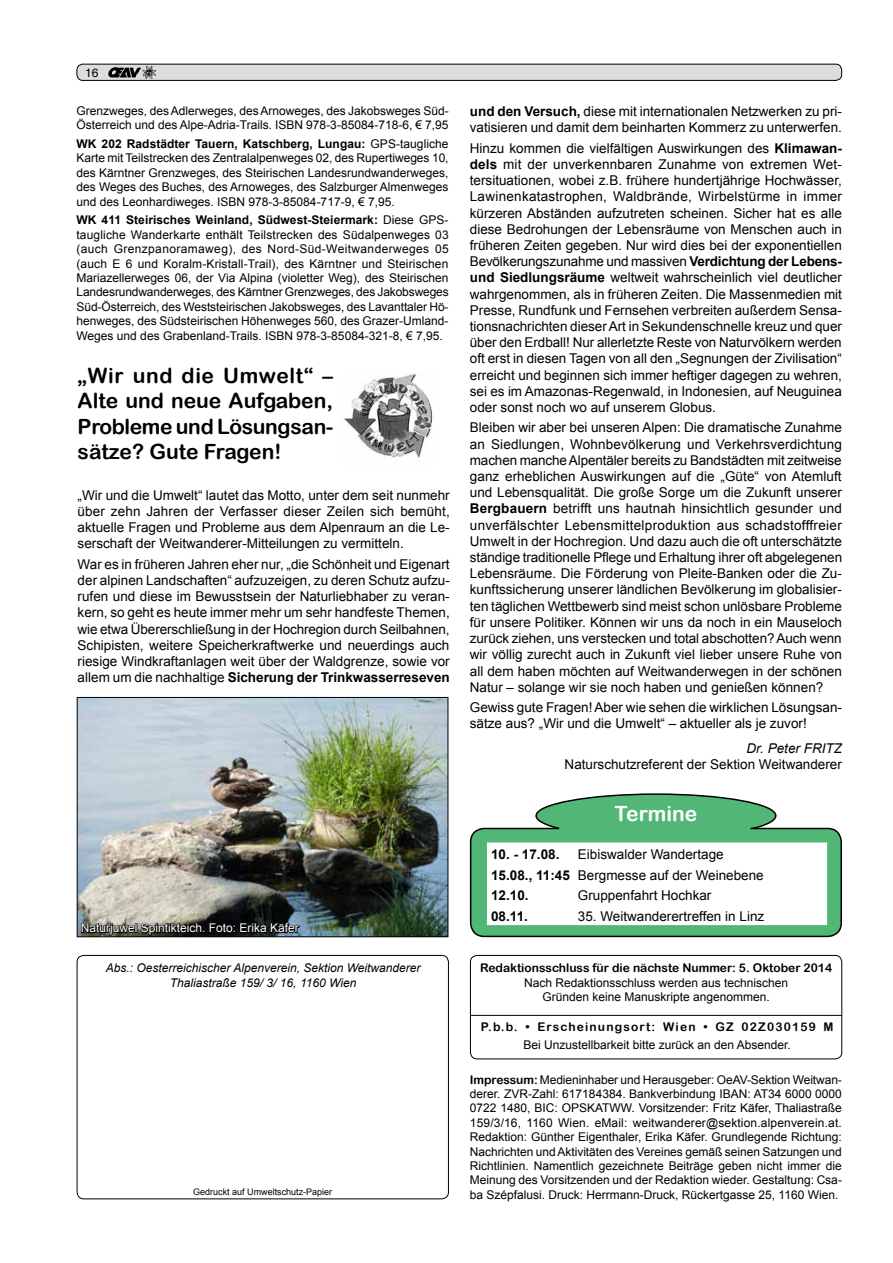
<style>
.page{position:relative;width:893px;height:1263px;background:#fff}
.page>*{position:absolute;margin:0;border:0;box-sizing:border-box;transform-origin:0 0}
.t1{font:21px/25.2px "Arial Rounded MT Bold";letter-spacing:-.015em;color:#000;text-align:justify}
.t2{font:21px "Arial Rounded MT Bold";color:#fff}
.t3{font:13.5px/16.2px "Arial";color:#000;text-align:justify}
.t4{font:700 13.5px "Arial";color:#000}
.t5{font:italic 13.5px "Arial";color:#000}
.t6{font:12px/14.4px "Arial";color:#000}
.t7{font:italic 12px/14.4px "Arial";color:#000;text-align:center}
.t8{font:12px "Arial Rounded MT Bold";color:#000}
.t9{font:12px "Arial Rounded MT Bold";letter-spacing:.1em;color:#000}
.t10{font:12px "Arial";color:#fff}
.t11{font:12px "Helvetica";color:#000}
.t12{font:9px "Arial";color:#000}
.s1{font-weight:700}
.s2{font-family:"Arial Rounded MT Bold"}
</style>
<div class="page">
<div style="left:77px;top:64px;width:765px;height:16px;background:#dcddde;border-radius:6px"></div>
<div style="left:77px;top:64px;width:765px;height:17px;border:1px solid #000;border-radius:6px"></div>
<img style="left:108px;top:67px;width:28px;height:10px">
<svg style="left:136px;top:66px;width:19px;height:13px"></svg>
<div style="left:77px;top:955px;width:372px;height:244px;border:1px solid #000;border-radius:7px"></div>
<hr style="left:470px;top:1015px;width:372px;height:1px;background:#000">
<div style="left:470px;top:955px;width:372px;height:104px;border:1px solid #000;border-radius:7px"></div>
<div style="left:536px;top:794px;width:240px;height:43px;background:#52b776;border-radius:50%"></div>
<div style="left:535px;top:793px;width:241px;height:45px;border:2px solid #000;border-radius:50%"></div>
<div style="left:471px;top:828px;width:370px;height:108px;background:#52b776;border-radius:14px"></div>
<div style="left:470px;top:828px;width:372px;height:109px;border:2px solid #000;border-radius:14px"></div>
<div style="left:487px;top:842px;width:340px;height:83px;background:#fff;border:2px solid #fff"></div>
<div style="left:559px;top:824px;width:191px;height:12px;border:6px solid #52b776;border-radius:2px"></div>
<img style="left:344px;top:374px;width:89px;height:88px">
<img style="left:79px;top:699px;width:367px;height:236px">
<div style="left:77px;top:697px;width:371px;height:240px;border:1px solid #000"></div>
<svg style="left:80px;top:921px;width:221px;height:17px;background:#2f312f"></svg>
<p class="t11" style="left:85px;top:65px;width:15px">16</p>
<p class="t6" style="left:77px;top:104px;width:374px">Grenzweges, des Adlerweges, des Arnoweges, des Jakobsweges Süd-<br>Österreich und des Alpe-Adria-Trails. ISBN 978-3-85084-718-6, € 7,95</p>
<p class="t6" style="left:77px;top:137px;width:374px;text-align:justify"><span class="s1">WK 202 Radstädter Tauern, Katschberg, Lungau:</span> GPS-taugliche Karte mit Teilstrecken des Zentralalpenweges 02, des Rupertiweges 10, des Kärntner Grenzweges, des Steirischen Landesrundwanderweges, des Weges des Buches, des Arnoweges, des Salzburger Almenweges und des Leonhardiweges. ISBN 978-3-85084-717-9, € 7,95.</p>
<p class="t6" style="left:77px;top:213px;width:374px;text-align:justify"><span class="s1">WK 411 Steirisches Weinland, Südwest-Steiermark:</span> Diese GPS&shy;taugliche Wanderkarte enthält Teilstrecken des Südalpenweges 03 (auch Grenzpanoramaweg), des Nord-Süd-Weitwanderweges 05 (auch E 6 und Koralm-Kristall-Trail), des Kärntner und Steirischen Mariazellerweges 06, der Via Alpina (violetter Weg), des Steirischen Landesrundwanderweges, des Kärntner Grenzweges, des Jakobsweges Süd-Österreich, des Weststeirischen Jakobsweges, des Lavanttaler Hö&shy;henweges, des Südsteirischen Höhenweges 560, des Grazer-Umland-Weges und des Grabenland-Trails. ISBN 978-3-85084-321-8, € 7,95.</p>
<h1 class="t1" style="left:78px;top:363px;width:257px">„Wir und die Umwelt“ – Alte und neue Aufgaben, Probleme und Lösungsan&shy;sätze? Gute Fragen!</h1>
<p class="t3" style="left:78px;top:487px;width:374px">„Wir und die Umwelt“ lautet das Motto, unter dem seit nunmehr über zehn Jahren der Verfasser dieser Zeilen sich bemüht, aktuelle Fragen und Probleme aus dem Alpenraum an die Le&shy;serschaft der Weitwanderer-Mitteilungen zu vermitteln.</p>
<p class="t3" style="left:78px;top:556px;width:374px">War es in früheren Jahren eher nur, „die Schönheit und Eigenart der alpinen Landschaften“ aufzuzeigen, zu deren Schutz aufzu&shy;rufen und diese im Bewusstsein der Naturliebhaber zu veran&shy;kern, so geht es heute immer mehr um sehr handfeste Themen, wie etwa Übererschließung in der Hochregion durch Seilbahnen, Schipisten, weitere Speicherkraftwerke und neuerdings auch riesige Windkraftanlagen weit über der Waldgrenze, sowie vor allem um die nachhaltige <span class="s1">Sicherung der Trinkwasserreseven</span></p>
<p class="t10" style="left:81px;top:920px;width:220px">Naturjuwel Spintikteich. Foto: Erika Käfer</p>
<p class="t7" style="left:106px;top:961px;width:316px">Abs.: Oesterreichischer Alpenverein, Sektion Weitwanderer<br>Thaliastraße 159/ 3/ 16, 1160 Wien</p>
<p class="t12" style="left:193px;top:1186px;width:141px">Gedruckt auf Umweltschutz-Papier</p>
<p class="t3" style="left:470px;top:103px;width:374px"><span class="s1">und den Versuch,</span> diese mit internationalen Netzwerken zu pri&shy;vatisieren und damit dem beinharten Kommerz zu unterwerfen.</p>
<p class="t3" style="left:470px;top:140px;width:374px">Hinzu kommen die vielfältigen Auswirkungen des <span class="s1">Klimawan&shy;dels</span> mit der unverkennbaren Zunahme von extremen Wet&shy;tersituationen, wobei z. B. frühere hundertjährige Hochwässer, Lawinenkatastrophen, Waldbrände, Wirbelstürme in immer kürzeren Abständen aufzutreten scheinen. Sicher hat es alle diese Bedrohungen der Lebensräume von Menschen auch in früheren Zeiten gegeben. Nur wird dies bei der exponentiellen Bevölkerungszunahme und massiven <span class="s1">Verdichtung der Lebens&shy;und Siedlungsräume</span> weltweit wahrscheinlich viel deutlicher wahrgenommen, als in früheren Zeiten. Die Massenmedien mit Presse, Rundfunk und Fernsehen verbreiten außerdem Sensa&shy;tionsnachrichten dieser Art in Sekundenschnelle kreuz und quer über den Erdball! Nur allerletzte Reste von Naturvölkern werden oft erst in diesen Tagen von all den „Segnungen der Zivilisation“ erreicht und beginnen sich immer heftiger dagegen zu wehren, sei es im Amazonas-Regenwald, in Indonesien, auf Neuguinea oder sonst noch wo auf unserem Globus.</p>
<p class="t3" style="left:470px;top:420px;width:374px">Bleiben wir aber bei unseren Alpen: Die dramatische Zunahme an Siedlungen, Wohnbevölkerung und Verkehrsverdichtung machen manche Alpentäler bereits zu Bandstädten mit zeitweise ganz erheblichen Auswirkungen auf die „Güte“ von Atemluft und Lebensqualität. Die große Sorge um die Zukunft unserer <span class="s1">Bergbauern</span> betrifft uns hautnah hinsichtlich gesunder und unverfälschter Lebensmittelproduktion aus schadstofffreier Umwelt in der Hochregion. Und dazu auch die oft unterschätzte ständige traditionelle Pflege und Erhaltung ihrer oft abgelegenen Lebensräume. Die Förderung von Pleite-Banken oder die Zu&shy;kunftssicherung unserer ländlichen Bevölkerung im globalisier&shy;ten täglichen Wettbewerb sind meist schon unlösbare Probleme für unsere Politiker. Können wir uns da noch in ein Mauseloch zurück ziehen, uns verstecken und total abschotten? Auch wenn wir völlig zurecht auch in Zukunft viel lieber unsere Ruhe von all dem haben möchten auf Weitwanderwegen in der schönen Natur – solange wir sie noch haben und genießen können?</p>
<p class="t3" style="left:470px;top:699px;width:374px">Gewiss gute Fragen! Aber wie sehen die wirklichen Lösungsan&shy;sätze aus? „Wir und die Umwelt“ – aktueller als je zuvor!</p>
<p class="t5" style="left:746px;top:739px;width:97px">Dr. Peter FRITZ</p>
<p class="t3" style="left:565px;top:756px;width:279px">Naturschutzreferent der Sektion Weitwanderer</p>
<h1 class="t2" style="left:614px;top:801px;width:84px">Termine</h1>
<p class="t4" style="left:491px;top:845px;width:70px">10. - 17.08.</p>
<p class="t3" style="left:491px;top:844px;width:274px;line-height:20.4px;text-align:left;text-indent:87px">Eibiswalder Wandertage<br><span class="s1">15.08., 11:45</span> Bergmesse auf der Weinebene<br><span class="s1">12.10.</span></p>
<p class="t3" style="left:578px;top:887px;width:135px">Gruppenfahrt Hochkar</p>
<p class="t4" style="left:491px;top:907px;width:38px">08.11.</p>
<p class="t3" style="left:578px;top:908px;width:188px">35. Weitwanderertreffen in Linz</p>
<p class="t8" style="left:480px;top:961px;width:354px">Redaktionsschluss für die nächste Nummer: 5. Oktober 2014</p>
<p class="t6" style="left:524px;top:975px;width:266px;text-align:center">Nach Redaktionsschluss werden aus technischen<br>Gründen keine Manuskripte angenommen.</p>
<p class="t9" style="left:481px;top:1019px;width:354px">P.b.b. • Erscheinungsort: Wien • GZ 02Z030159 M</p>
<p class="t6" style="left:523px;top:1037px;width:267px">Bei Unzustellbarkeit bitte zurück an den Absender.</p>
<p class="t6" style="left:470px;top:1072px;width:374px"><span class="s2">Impressum:</span> Medieninhaber und Herausgeber: OeAV-Sektion Weitwan&shy;derer. ZVR-Zahl: 617184384. Bankverbindung IBAN: AT34 6000 0000<br>0722 1480, BIC: OPSKATWW. Vorsitzender: Fritz Käfer, Thaliastraße 159/3/16, 1160 Wien. eMail: weitwanderer@sektion.alpenverein.at.<br>Redaktion: Günther Eigenthaler, Erika Käfer. Grundlegende Richtung:<br>Nachrichten und Aktivitäten des Vereines gemäß seinen Satzungen und Richtlinien. Namentlich gezeichnete Beiträge geben nicht immer die Meinung des Vorsitzenden und der Redaktion wieder. Gestaltung: Csa&shy;ba Szépfalusi. Druck: Herrmann-Druck, Rückertgasse 25, 1160 Wien.</p>
</div>
